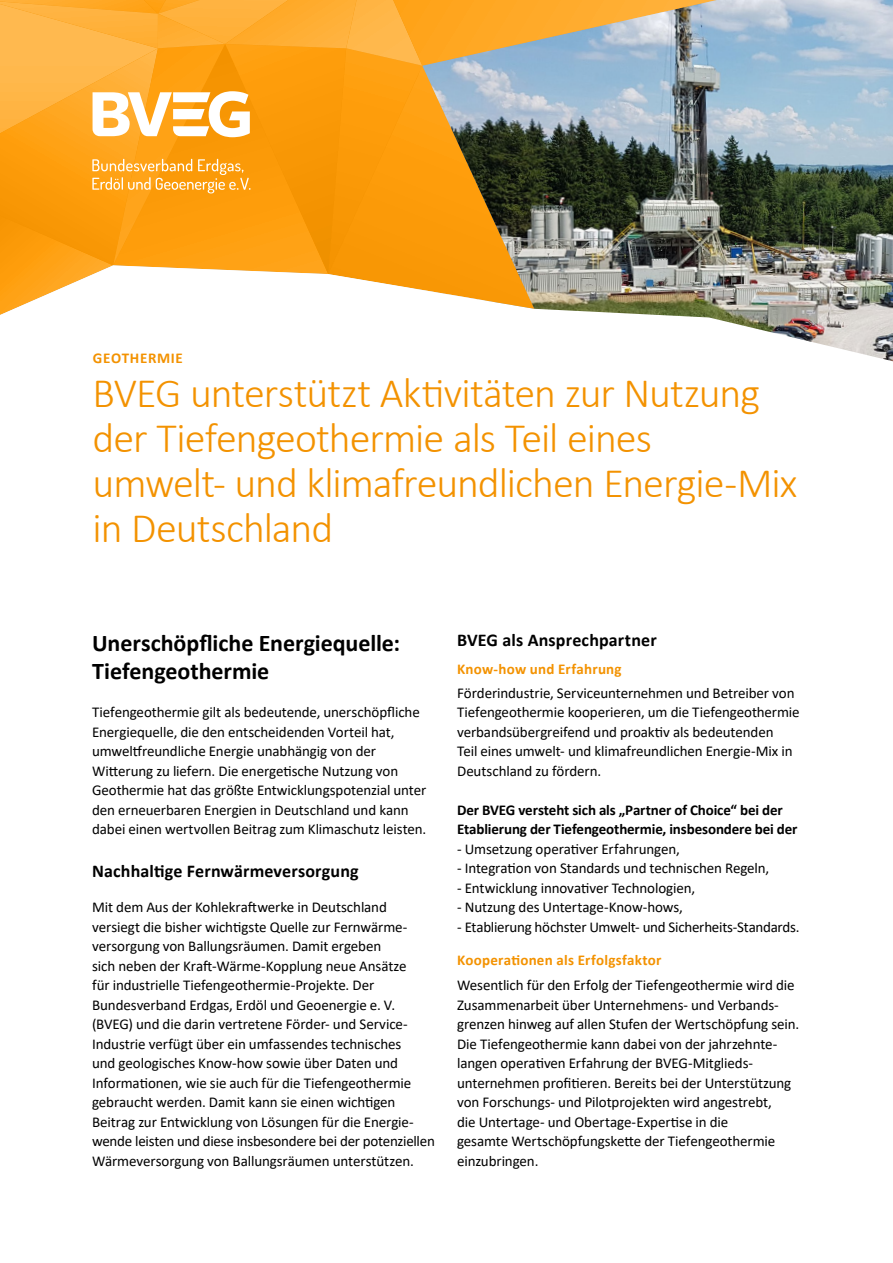
<style>
.page{position:relative;width:893px;height:1263px;background:#fff}
.page>*{position:absolute;margin:0;border:0;box-sizing:border-box;transform-origin:0 0}
.t1{font:300 42px/45px "Calibri";letter-spacing:-.025em;color:#f39200}
.t2{font:700 24px/28.5px "Calibri";letter-spacing:-.005em;color:#000}
.t3{font:700 18px "Calibri";letter-spacing:.01em;color:#000}
.t4{font:15px/19.5px "Calibri";letter-spacing:-.01em;color:#000}
.t5{font:700 15px/19.5px "Calibri";letter-spacing:-.01em;color:#000}
.t6{font:700 15px "Calibri";letter-spacing:.015em;color:#f39200}
.t7{font:700 15px "Calibri";letter-spacing:.045em;color:#f39200}
</style>
<div class="page">
<img style="left:724px;top:0;width:169px;height:337px">
<svg style="left:0;top:0;width:774px;height:321px;background:#d0a359"></svg>
<p class="t7" style="left:93px;top:347px;width:92px">GEOTHERMIE</p>
<h1 class="t1" style="left:93px;top:370px;width:706px">BVEG unterstützt Aktivitäten zur Nutzung der Tiefengeothermie als Teil eines<br>umwelt- und klimafreundlichen Energie-Mix in Deutschland</h1>
<h2 class="t2" style="left:92px;top:628px;width:309px">Unerschöpfliche Energiequelle:<br>Tiefengeothermie</h2>
<p class="t4" style="left:92px;top:702px;width:336px">Tiefengeothermie gilt als bedeutende, unerschöpfliche Energiequelle, die den entscheidenden Vorteil hat, umweltfreundliche Energie unabhängig von der Witterung zu liefern. Die energetische Nutzung von Geothermie hat das größte Entwicklungspotenzial unter den erneuerbaren Energien in Deutschland und kann dabei einen wertvollen Beitrag zum Klimaschutz leisten.</p>
<p class="t3" style="left:92px;top:859px;width:268px">Nachhaltige Fernwärmeversorgung</p>
<p class="t4" style="left:92px;top:897px;width:344px">Mit dem Aus der Kohlekraftwerke in Deutschland versiegt die bisher wichtigste Quelle zur Fernwärme&shy;versorgung von Ballungsräumen. Damit ergeben<br>sich neben der Kraft-Wärme-Kopplung neue Ansätze<br>für industrielle Tiefengeothermie-Projekte. Der Bundesverband Erdgas, Erdöl und Geoenergie e. V. (BVEG) und die darin vertretene Förder- und Service-Industrie verfügt über ein umfassendes technisches<br>und geologisches Know-how sowie über Daten und Informationen, wie sie auch für die Tiefengeothermie gebraucht werden. Damit kann sie einen wichtigen Beitrag zur Entwicklung von Lösungen für die Energie&shy;wende leisten und diese insbesondere bei der potenziellen Wärmeversorgung von Ballungsräumen unterstützen.</p>
<p class="t3" style="left:457px;top:627px;width:201px">BVEG als Ansprechpartner</p>
<p class="t6" style="left:457px;top:658px;width:166px">Know-how und Erfahrung</p>
<p class="t4" style="left:457px;top:682px;width:344px">Förderindustrie, Serviceunternehmen und Betreiber von Tiefengeothermie kooperieren, um die Tiefengeothermie verbandsübergreifend und proaktiv als bedeutenden<br>Teil eines umwelt- und klimafreundlichen Energie-Mix in Deutschland zu fördern.</p>
<p class="t5" style="left:457px;top:800px;width:342px">Der BVEG versteht sich als „Partner of Choice“ bei der<br>Etablierung der Tiefengeothermie, insbesondere bei der</p>
<p class="t4" style="left:457px;top:838px;width:224px">- Umsetzung operativer Erfahrungen,</p>
<p class="t4" style="left:457px;top:858px;width:314px">- Integration von Standards und technischen Regeln,</p>
<p class="t4" style="left:457px;top:877px;width:240px">- Entwicklung innovativer Technologien,</p>
<p class="t4" style="left:457px;top:897px;width:227px">- Nutzung des Untertage-Know-hows,</p>
<p class="t4" style="left:457px;top:916px;width:344px">- Etablierung höchster Umwelt- und Sicherheits-Standards.</p>
<p class="t6" style="left:457px;top:949px;width:206px">Kooperationen als Erfolgsfaktor</p>
<p class="t4" style="left:457px;top:975px;width:344px">Wesentlich für den Erfolg der Tiefengeothermie wird die Zusammenarbeit über Unternehmens- und Verbands&shy;grenzen hinweg auf allen Stufen der Wertschöpfung sein.<br>Die Tiefengeothermie kann dabei von der jahrzehnte&shy;langen operativen Erfahrung der BVEG-Mitglieds&shy;unternehmen profitieren. Bereits bei der Unterstützung von Forschungs- und Pilotprojekten wird angestrebt,<br>die Untertage- und Obertage-Expertise in die<br>gesamte Wertschöpfungskette der Tiefengeothermie einzubringen.</p>
</div>
